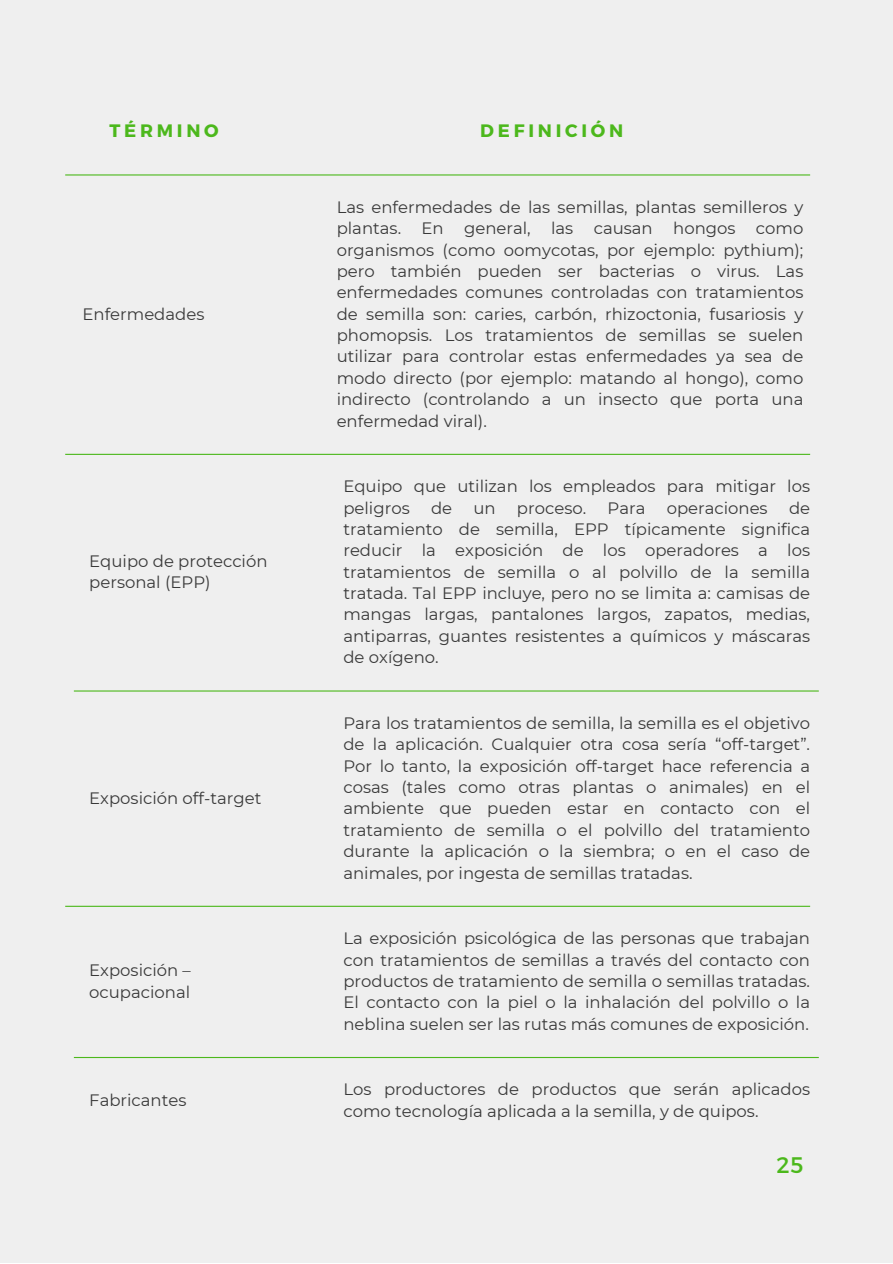
<style>
.page{position:relative;width:893px;height:1264px;background:#fff}
.page>*{position:absolute;margin:0;border:0;box-sizing:border-box;transform-origin:0 0}
.t1{font:22.5px "Montserrat";color:#4cb81c}
.t2{font:700 18px "Montserrat";letter-spacing:.21em;color:#4cb81c}
.t3{font:16.5px/21.3px "Montserrat";color:#393939}
</style>
<div class="page">
<div style="left:0;top:0;width:892px;height:1262px;background:#efefef"></div>
<hr style="left:65px;top:454px;width:745px;height:1px;background:#4cb81c">
<hr style="left:74px;top:690px;width:744px;height:1px;background:#4cb81c">
<hr style="left:65px;top:905px;width:745px;height:1px;background:#4cb81c">
<hr style="left:74px;top:1056px;width:744px;height:2px;background:#4cb81c">
<hr style="left:65px;top:174px;width:745px;height:1px;background:#4cb81c">
<p class="t2" style="left:109px;top:119px;width:111px">TÉRMINO</p>
<p class="t2" style="left:480px;top:119px;width:144px">DEFINICIÓN</p>
<p class="t3" style="left:82px;top:303px;width:123px">Enfermedades</p>
<p class="t3" style="left:89px;top:550px;width:180px">Equipo de protección personal (EPP)</p>
<p class="t3" style="left:89px;top:787px;width:174px">Exposición off-target</p>
<p class="t3" style="left:89px;top:959px;width:103px">Exposición – ocupacional</p>
<p class="t3" style="left:336px;top:196px;width:468px;text-align:justify">Las enfermedades de las semillas, plantas semilleros y plantas. En general, las causan hongos como organismos (como oomycotas, por ejemplo: pythium); pero también pueden ser bacterias o virus. Las enfermedades comunes controladas con tratamientos de semilla son: caries, carbón, rhizoctonia, fusariosis y phomopsis. Los tratamientos de semillas se suelen utilizar para controlar estas enfermedades ya sea de modo directo (por ejemplo: matando al hongo), como indirecto (controlando a un insecto que porta una enfermedad viral).</p>
<p class="t3" style="left:343px;top:475px;width:468px">Equipo que utilizan los empleados para mitigar los peligros</p>
<p class="t3" style="left:343px;top:497px;width:468px;text-align:justify;text-indent:445px">de tratamiento de semilla, EPP típicamente significa reducir la exposición de los operadores a los tratamientos de semilla o al polvillo de la semilla tratada. Tal EPP incluye, pero no se limita a: camisas de mangas largas, pantalones largos, zapatos, medias, antiparras, guantes resistentes a químicos y máscaras de oxígeno.</p>
<p class="t3" style="left:431px;top:497px;width:23px">de</p>
<p class="t3" style="left:473px;top:497px;width:24px">un</p>
<p class="t3" style="left:517px;top:497px;width:71px">proceso.</p>
<p class="t3" style="left:607px;top:497px;width:39px">Para</p>
<p class="t3" style="left:666px;top:497px;width:102px">operaciones</p>
<p class="t3" style="left:343px;top:712px;width:468px;text-align:justify">Para los tratamientos de semilla, la semilla es el objetivo de la aplicación. Cualquier otra cosa sería “off-target”.<br>Por lo tanto, la exposición off-target hace referencia a cosas (tales como otras plantas o animales) en el ambiente que pueden estar en contacto con el tratamiento de semilla o el polvillo del tratamiento durante la aplicación o la siembra; o en el caso de animales, por ingesta de semillas tratadas.</p>
<p class="t3" style="left:343px;top:927px;width:468px;text-align:justify">La exposición psicológica de las personas que trabajan con tratamientos de semillas a través del contacto con productos de tratamiento de semilla o semillas tratadas.<br>El contacto con la piel o la inhalación del polvillo o la neblina suelen ser las rutas más comunes de exposición.</p>
<p class="t3" style="left:89px;top:1089px;width:99px">Fabricantes</p>
<p class="t3" style="left:343px;top:1078px;width:468px">Los productores de productos que serán aplicados como tecnología aplicada a la semilla, y de quipos.</p>
<p class="t1" style="left:776px;top:1150px;width:28px">25</p>
</div>
